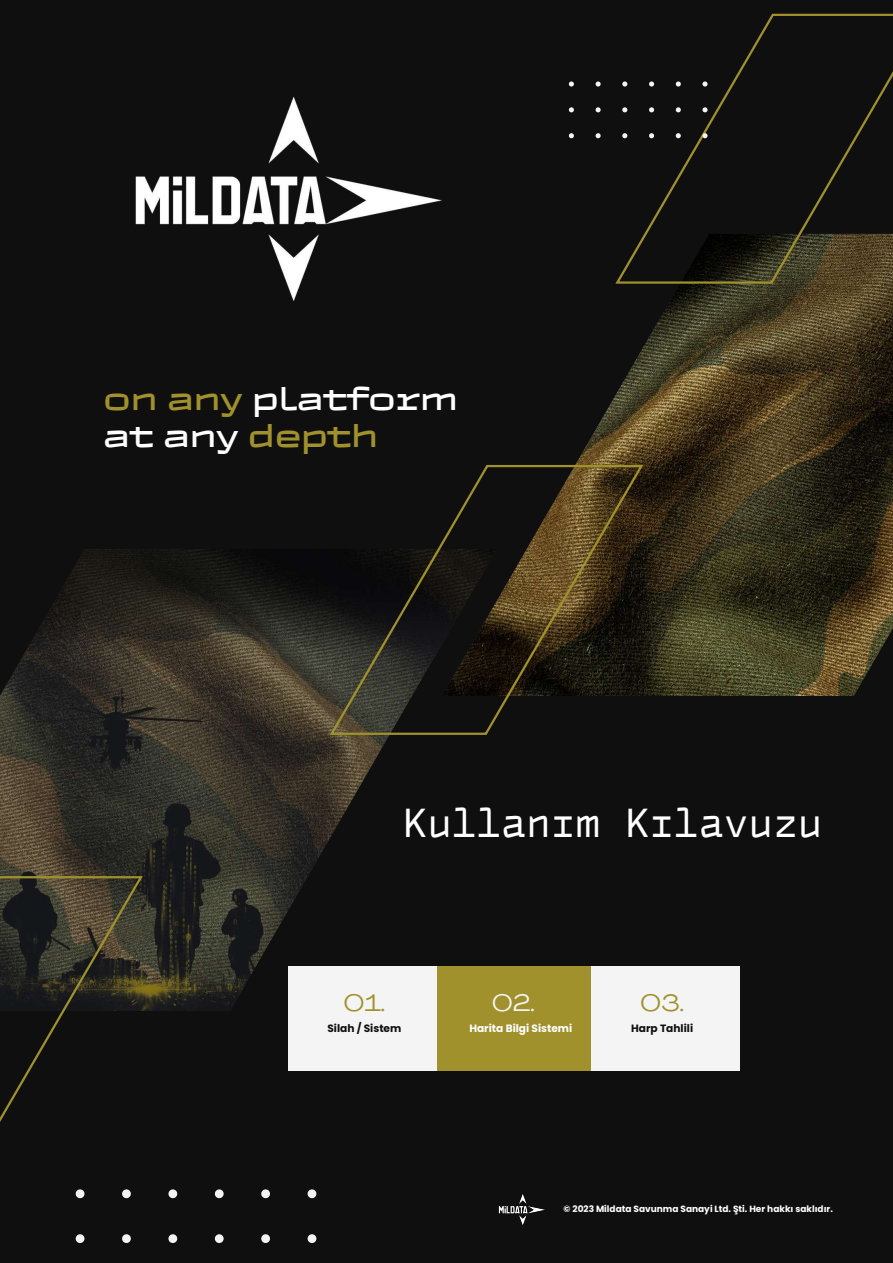
<style>
.page{position:relative;width:893px;height:1263px;background:#0f0f0f}
.page>*{position:absolute;margin:0;border:0;box-sizing:border-box;transform-origin:0 0}
.t1{font:41.17px "TT Autonomous Mono";color:#fff}
.t2{font:32.03px/37.6px "TT Autonomous";color:#fff}
.t3{font:23.4px "Agrandir Grand";color:#a0912c}
.t4{font:23.4px "Agrandir Grand";color:#f4f4f4}
.t5{font:700 10.57px "Poppins";color:#0f0f0f}
.t6{font:700 10.57px "Poppins";color:#fff}
.t7{font:700 9px "Poppins";color:#fff}
.s1{color:#a0912c}
</style>
<div class="page">
<img style="left:575px;top:284px;width:318px;height:412px">
<img style="left:0;top:549px;width:389px;height:462px">
<div style="left:428px;top:966px;width:168px;height:104px;background:#a0912c"></div>
<div style="left:288px;top:966px;width:149px;height:104px;background:#f4f4f4"></div>
<div style="left:591px;top:966px;width:149px;height:104px;background:#f4f4f4"></div>
<svg style="left:330px;top:465px;width:313px;height:270px"></svg>
<svg style="left:615px;top:14px;width:278px;height:270px"></svg>
<svg style="left:0;top:876px;width:143px;height:246px"></svg>
<svg style="left:569px;top:81px;width:140px;height:58px"></svg>
<svg style="left:76px;top:1189px;width:241px;height:54px"></svg>
<img style="left:135px;top:96px;width:307px;height:205px">
<img style="left:498px;top:1194px;width:47px;height:31px">
<h2 class="t2" style="left:104px;top:380px;width:356px"><span class="s1">on any</span> platform at any <span class="s1">depth</span></h2>
<h1 class="t1" style="left:403px;top:794px;width:421px">Kullanım Kılavuzu</h1>
<h3 class="t3" style="left:344px;top:994px;width:43px">01.</h3>
<h3 class="t4" style="left:492px;top:994px;width:44px">02.</h3>
<h3 class="t3" style="left:640px;top:994px;width:45px">03.</h3>
<p class="t5" style="left:327px;top:1021px;width:75px">Silah / Sistem</p>
<p class="t6" style="left:469px;top:1021px;width:104px">Harita Bilgi Sistemi</p>
<p class="t5" style="left:631px;top:1021px;width:64px">Harp Tahlili</p>
<p class="t7" style="left:563px;top:1203px;width:271px">© 2023 Mildata Savunma Sanayi Ltd. Şti. Her hakkı saklıdır.</p>
</div>
